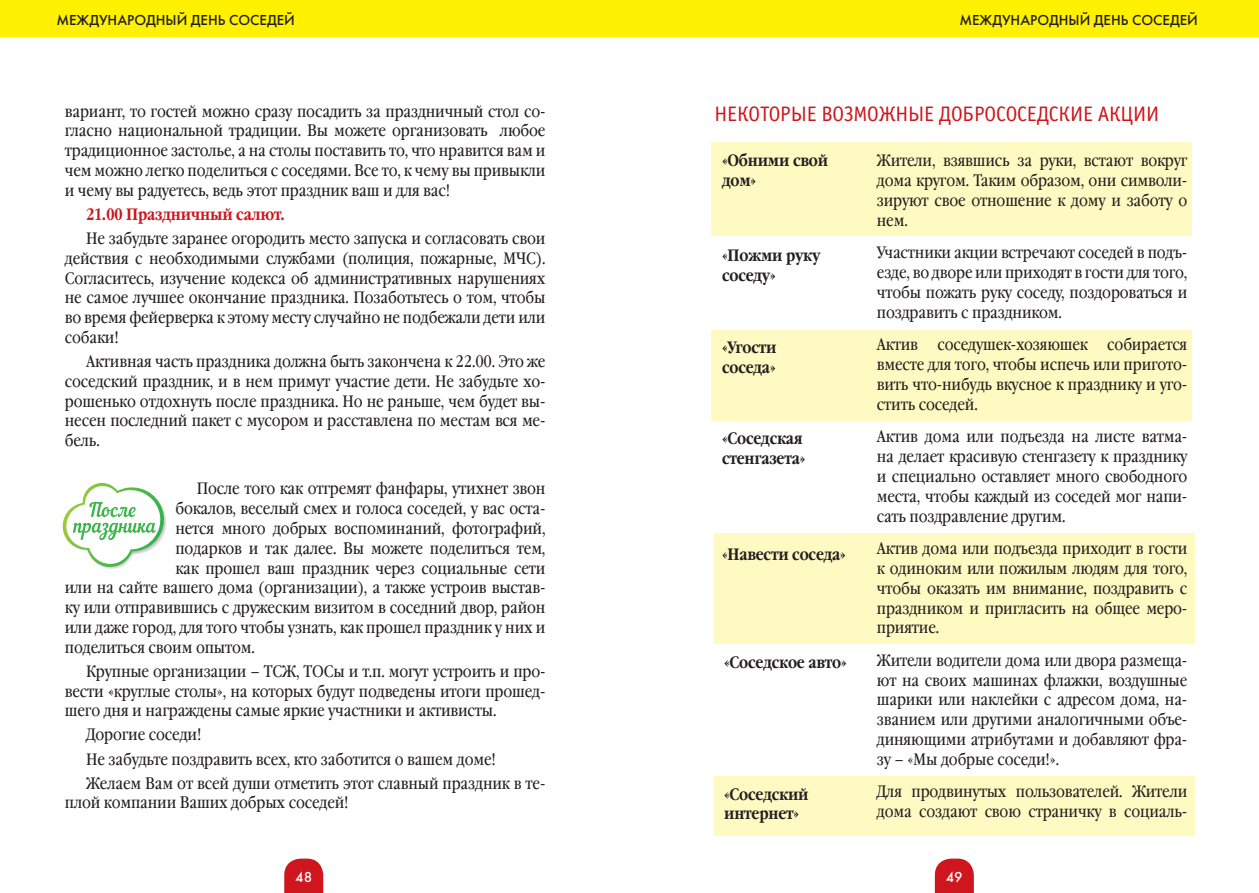
<style>
.page{position:relative;width:1259px;height:893px;background:#fff}
.page>*{position:absolute;margin:0;border:0;box-sizing:border-box;transform-origin:0 0}
.t1{font:21px "Officina Sans C";letter-spacing:-.01em;color:#cf151d}
.t2{font:16.5px/19.8px "Garamond Book Narrow C";letter-spacing:-.01em;color:#231f20;text-align:justify}
.t3{font:700 16.5px/19.8px "Garamond Narrow C";letter-spacing:-.01em;color:#231f20}
.t4{font:700 16.5px "Garamond Narrow C";letter-spacing:-.01em;color:#cf151d}
.t5{font:15px "Futura Medium C";color:#231f20}
.t6{font:15px "Futura Medium C";color:#fff}
</style>
<div class="page">
<div style="left:0;top:0;width:1259px;height:37px;background:#fff101"></div>
<svg style="left:284px;top:859px;width:39px;height:34px"></svg>
<svg style="left:935px;top:859px;width:39px;height:34px"></svg>
<div style="left:711px;top:143px;width:481px;height:93px;background:#fffac1"></div>
<div style="left:711px;top:331px;width:481px;height:90px;background:#fffac1"></div>
<div style="left:714px;top:533px;width:481px;height:111px;background:#fffac1"></div>
<div style="left:714px;top:776px;width:481px;height:60px;background:#fffac1"></div>
<svg style="left:62px;top:483px;width:104px;height:85px"></svg>
<p class="t5" style="left:56px;top:12px;width:240px">МЕЖДУНАРОДНЫЙ ДЕНЬ СОСЕДЕЙ</p>
<p class="t5" style="left:959px;top:12px;width:240px">МЕЖДУНАРОДНЫЙ ДЕНЬ СОСЕДЕЙ</p>
<p class="t2" style="left:65px;top:102px;width:482px">вариант, то гостей можно сразу посадить за праздничный стол со&shy;гласно национальной традиции. Вы можете организовать любое традиционное застолье, а на столы поставить то, что нравится вам и чем можно легко поделиться с соседями. Все то, к чему вы привыкли и чему вы радуетесь, ведь этот праздник ваш и для вас!</p>
<p class="t4" style="left:86px;top:205px;width:201px">21.00 Праздничный салют.</p>
<p class="t2" style="left:65px;top:229px;width:482px;text-indent:21px">Не забудьте заранее огородить место запуска и согласовать свои действия с необходимыми службами (полиция, пожарные, МЧС).<br>Согласитесь, изучение кодекса об административных нарушениях не самое лучшее окончание праздника. Позаботьтесь о том, чтобы во время фейерверка к этому месту случайно не подбежали дети или собаки!</p>
<p class="t2" style="left:65px;top:352px;width:482px;text-indent:21px">Активная часть праздника должна быть закончена к 22.00. Это же соседский праздник, и в нем примут участие дети. Не забудьте хо&shy;рошенько отдохнуть после праздника. Но не раньше, чем будет вы&shy;несен последний пакет с мусором и расставлена по местам вся ме&shy;бель.</p>
<p class="t2" style="left:197px;top:479px;width:350px">После того как отгремят фанфары, утихнет звон</p>
<p class="t2" style="left:175px;top:499px;width:371px">бокалов, веселый смех и голоса соседей, у вас оста-</p>
<p class="t2" style="left:175px;top:519px;width:371px">нется много добрых воспоминаний, фотографий,</p>
<p class="t2" style="left:175px;top:539px;width:371px">подарков и так далее. Вы можете поделиться тем,</p>
<p class="t2" style="left:175px;top:558px;width:371px">как прошел ваш праздник через социальные сети</p>
<p class="t2" style="left:65px;top:578px;width:482px">или на сайте вашего дома (организации), а также устроив выстав-</p>
<p class="t2" style="left:65px;top:598px;width:482px">ку или отправившись с дружеским визитом в соседний двор, район</p>
<p class="t2" style="left:65px;top:618px;width:482px">или даже город, для того чтобы узнать, как прошел праздник у них и</p>
<p class="t2" style="left:65px;top:638px;width:191px">поделиться своим опытом.</p>
<p class="t2" style="left:65px;top:662px;width:482px;text-indent:21px">Крупные организации – ТСЖ, ТОСы и т.п. могут устроить и про&shy;вести «круглые столы», на которых будут подведены итоги прошед&shy;шего дня и награждены самые яркие участники и активисты.</p>
<p class="t2" style="left:86px;top:723px;width:461px;line-height:24px;text-align:left">Дорогие соседи!<br>Не забудьте поздравить всех, кто заботится о вашем доме!<br>Желаем Вам от всей души отметить этот славный праздник в те-</p>
<p class="t2" style="left:65px;top:793px;width:285px">плой компании Ваших добрых соседей!</p>
<p class="t1" style="left:714px;top:103px;width:446px">НЕКОТОРЫЕ ВОЗМОЖНЫЕ ДОБРОСОСЕДСКИЕ АКЦИИ</p>
<p class="t2" style="left:877px;top:151px;width:312px">Жители, взявшись за руки, встают вокруг дома кругом. Таким образом, они символи&shy;зируют свое отношение к дому и заботу о нем.</p>
<p class="t2" style="left:877px;top:243px;width:312px">Участники акции встречают соседей в подъ&shy;езде, во дворе или приходят в гости для того, чтобы пожать руку соседу, поздороваться и поздравить с праздником.</p>
<p class="t2" style="left:877px;top:335px;width:312px">Актив соседушек-хозяюшек собирается вместе для того, чтобы испечь или пригото&shy;вить что-нибудь вкусное к празднику и уго&shy;стить соседей.</p>
<p class="t2" style="left:877px;top:427px;width:312px">Актив дома или подъезда на листе ватма&shy;на делает красивую стенгазету к празднику и специально оставляет много свободного места, чтобы каждый из соседей мог напи&shy;сать поздравление другим.</p>
<p class="t2" style="left:877px;top:539px;width:312px">Актив дома или подъезда приходит в гости к одиноким или пожилым людям для того, чтобы оказать им внимание, поздравить с праздником и пригласить на общее меро&shy;приятие.</p>
<p class="t2" style="left:877px;top:651px;width:312px">Жители водители дома или двора размеща&shy;ют на своих машинах флажки, воздушные шарики или наклейки с адресом дома, на&shy;званием или другими аналогичными объе&shy;диняющими атрибутами и добавляют фра&shy;зу – «Мы добрые соседи!».</p>
<p class="t2" style="left:877px;top:782px;width:312px">Для продвинутых пользователей. Жители дома создают свою страничку в социаль-</p>
<p class="t3" style="left:722px;top:151px;width:108px">«Обними свой дом»</p>
<p class="t3" style="left:722px;top:246px;width:100px">«Пожми руку соседу»</p>
<p class="t3" style="left:722px;top:338px;width:56px">«Угости соседа»</p>
<p class="t3" style="left:722px;top:429px;width:85px">«Соседская стенгазета»</p>
<p class="t3" style="left:722px;top:545px;width:125px">«Навести соседа»</p>
<p class="t3" style="left:724px;top:653px;width:124px">«Соседское авто»</p>
<p class="t3" style="left:724px;top:784px;width:86px">«Соседский интернет»</p>
<p class="t6" style="left:295px;top:868px;width:19px">48</p>
<p class="t6" style="left:945px;top:868px;width:19px">49</p>
</div>
